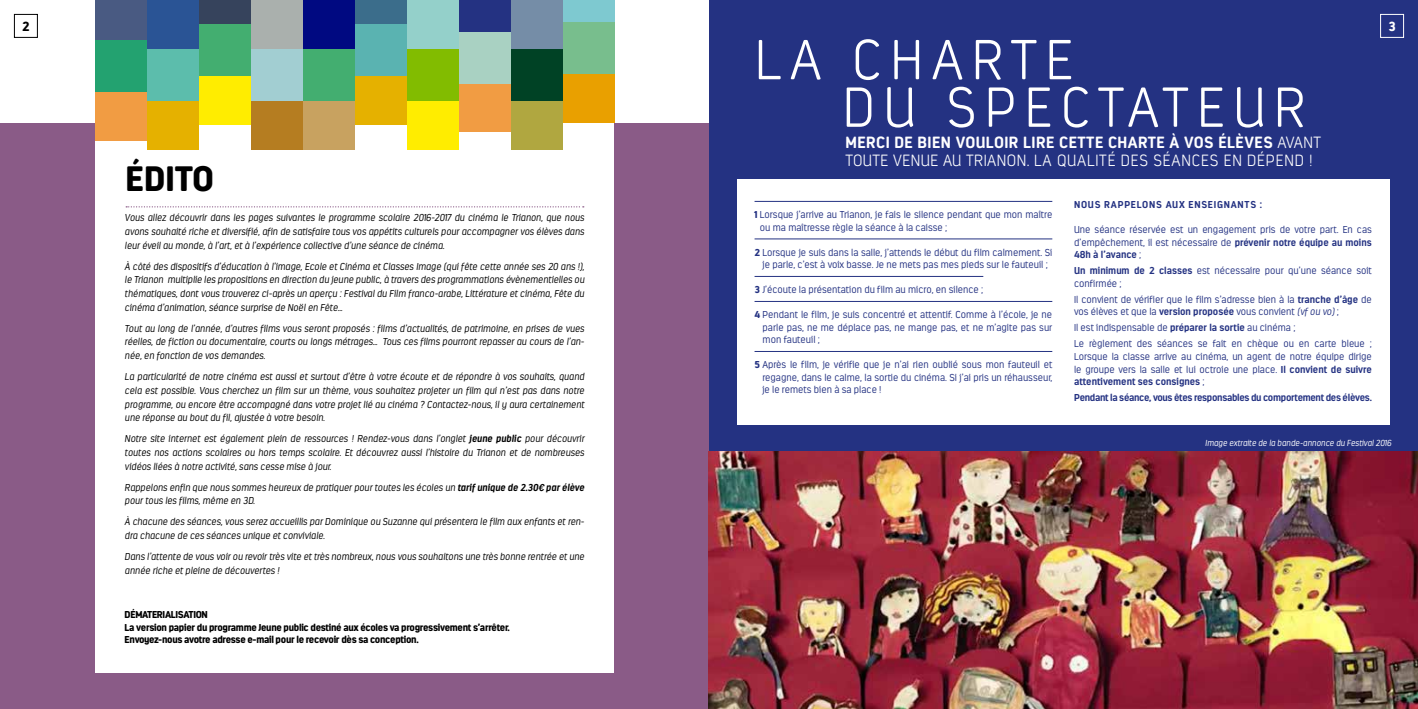
<style>
.page{position:relative;width:1418px;height:709px;background:#fff}
.page>*{position:absolute;margin:0;border:0;box-sizing:border-box;transform-origin:0 0}
.t1{font:200 56.12px/47.5px "Estandar Rounded";letter-spacing:.16em;color:#fff}
.t2{font:900 35.25px "Estandar Rounded";color:#000}
.t3{font:200 16.25px/17.5px "Estandar Rounded";letter-spacing:.05em;color:#fff}
.t4{font:900 13.12px "Estandar Rounded";color:#000}
.t5{font:900 13.12px "Estandar Rounded";color:#fff}
.t6{font:italic 300 10px/13.8px "Estandar Rounded";color:#000;text-align:justify}
.t7{font:300 10px/12.5px "Estandar Rounded";color:#243282;text-align:justify}
.t8{font:900 10px/12.5px "Estandar Rounded";letter-spacing:-.03em;color:#000}
.t9{font:700 10px "Estandar Rounded";letter-spacing:-.03em;color:#243282}
.t10{font:700 10px "Estandar Rounded";letter-spacing:.075em;color:#243282}
.t11{font:italic 300 8.75px "Estandar Rounded";color:#fff}
.s1{font-weight:700}
.s2{font-family:"Euro Font";font-weight:400;font-style:normal}
.s3{font-style:italic}
.s4{font-weight:900}
</style>
<div class="page">
<div style="left:0;top:123px;width:709px;height:586px;background:#8a5b87"></div>
<div style="left:95px;top:0;width:519px;height:672px;background:#fff"></div>
<div style="left:709px;top:0;width:708px;height:709px;background:#243282"></div>
<img style="left:709px;top:452px;width:708px;height:257px">
<svg style="left:126px;top:206px;width:458px;height:1px"></svg>
<div style="left:737px;top:179px;width:652px;height:246px;background:#fff"></div>
<hr style="left:754px;top:201px;width:298px;height:1px;background:#243282">
<hr style="left:754px;top:239px;width:298px;height:1px;background:#243282">
<hr style="left:754px;top:276px;width:229px;height:1px;background:#243282">
<hr style="left:754px;top:301px;width:298px;height:1px;background:#243282">
<hr style="left:754px;top:351px;width:298px;height:1px;background:#243282">
<div style="left:14px;top:14px;width:24px;height:24px;border:1px solid #000"></div>
<div style="left:1380px;top:14px;width:23px;height:24px;border:1px solid #fff"></div>
<div style="left:407px;top:98px;width:52px;height:52px;background:#ffed00"></div>
<div style="left:199px;top:73px;width:52px;height:52px;background:#ffed00"></div>
<div style="left:199px;top:0;width:52px;height:24px;background:#36435c"></div>
<div style="left:199px;top:24px;width:52px;height:52px;background:#43ae70"></div>
<div style="left:355px;top:73px;width:52px;height:52px;background:#e5b100"></div>
<div style="left:355px;top:0;width:52px;height:24px;background:#3b6d8b"></div>
<div style="left:355px;top:24px;width:52px;height:52px;background:#5ab3b1"></div>
<div style="left:251px;top:98px;width:52px;height:52px;background:#b57d21"></div>
<div style="left:251px;top:0;width:52px;height:49px;background:#aab0ad"></div>
<div style="left:251px;top:49px;width:52px;height:52px;background:#a2ced2"></div>
<div style="left:147px;top:98px;width:52px;height:52px;background:#e5b100"></div>
<div style="left:147px;top:0;width:52px;height:49px;background:#2a5495"></div>
<div style="left:147px;top:49px;width:52px;height:52px;background:#5cbdac"></div>
<div style="left:95px;top:89px;width:52px;height:52px;background:#f19c43"></div>
<div style="left:95px;top:0;width:52px;height:40px;background:#495a82"></div>
<div style="left:95px;top:40px;width:52px;height:52px;background:#23a270"></div>
<div style="left:511px;top:98px;width:52px;height:52px;background:#b0a740"></div>
<div style="left:511px;top:0;width:52px;height:49px;background:#758da7"></div>
<div style="left:511px;top:49px;width:52px;height:52px;background:#004225"></div>
<div style="left:563px;top:71px;width:51px;height:52px;background:#e9a000"></div>
<div style="left:563px;top:0;width:51px;height:22px;background:#7ec9d0"></div>
<div style="left:563px;top:22px;width:51px;height:52px;background:#78be8d"></div>
<div style="left:407px;top:0;width:52px;height:49px;background:#94d0ca"></div>
<div style="left:407px;top:49px;width:52px;height:52px;background:#82bc00"></div>
<div style="left:303px;top:98px;width:52px;height:52px;background:#c8a260"></div>
<div style="left:303px;top:0;width:52px;height:49px;background:#000981"></div>
<div style="left:303px;top:49px;width:52px;height:52px;background:#43ae70"></div>
<div style="left:459px;top:80px;width:52px;height:52px;background:#f19c43"></div>
<div style="left:459px;top:0;width:52px;height:32px;background:#243282"></div>
<div style="left:459px;top:32px;width:52px;height:51px;background:#a9d1c2"></div>
<h3 class="t4" style="left:22px;top:18px;width:9px">2</h3>
<h3 class="t5" style="left:1388px;top:18px;width:9px">3</h3>
<h2 class="t2" style="left:125px;top:157px;width:90px">ÉDITO</h2>
<p class="t6" style="left:125px;top:211px;width:461px">Vous allez découvrir dans les pages suivantes le programme scolaire 2016-2017 du cinéma le Trianon, que nous avons souhaité riche et diversifié, afin de satisfaire tous vos appétits culturels pour accompagner vos élèves dans leur éveil au monde, à l’art, et à l’expérience collective d’une séance de cinéma.</p>
<p class="t6" style="left:125px;top:259px;width:461px">À côté des dispositifs d’éducation à l’image, Ecole et Cinéma et Classes Image (qui fête cette année ses 20 ans !), le Trianon multiplie les propositions en direction du jeune public, à travers des programmations évènementielles ou thématiques, dont vous trouverez ci-après un aperçu : Festival du Film franco-arabe, Littérature et cinéma, Fête du cinéma d’animation, séance surprise de Noël en Fête…</p>
<p class="t6" style="left:125px;top:321px;width:461px">Tout au long de l’année, d’autres films vous seront proposés : films d’actualités, de patrimoine, en prises de vues réelles, de fiction ou documentaire, courts ou longs métrages… Tous ces films pourront repasser au cours de l’an&shy;née, en fonction de vos demandes.</p>
<p class="t6" style="left:125px;top:370px;width:461px">La particularité de notre cinéma est aussi et surtout d’être à votre écoute et de répondre à vos souhaits, quand cela est possible. Vous cherchez un film sur un thème, vous souhaitez projeter un film qui n’est pas dans notre programme, ou encore être accompagné dans votre projet lié au cinéma ? Contactez-nous, il y aura certainement une réponse au bout du fil, ajustée à votre besoin.</p>
<p class="t6" style="left:125px;top:432px;width:461px">Notre site internet est également plein de ressources ! Rendez-vous dans l’onglet <span class="s1">jeune public</span> pour découvrir toutes nos actions scolaires ou hors temps scolaire. Et découvrez aussi l’histoire du Trianon et de nombreuses vidéos liées à notre activité, sans cesse mise à jour.</p>
<p class="t6" style="left:125px;top:480px;width:461px">Rappelons enfin que nous sommes heureux de pratiquer pour toutes les écoles un <span class="s1">tarif unique de 2.30</span><span class="s2">h</span> <span class="s1">par élève </span>pour tous les films, même en 3D.</p>
<p class="t6" style="left:125px;top:515px;width:461px">À chacune des séances, vous serez accueillis par Dominique ou Suzanne qui présentera le film aux enfants et ren&shy;dra chacune de ces séances unique et conviviale.</p>
<p class="t6" style="left:125px;top:549px;width:461px">Dans l’attente de vous voir ou revoir très vite et très nombreux, nous vous souhaitons une très bonne rentrée et une année riche et pleine de découvertes !</p>
<p class="t8" style="left:125px;top:608px;width:386px">DÉMATERIALISATION<br>La version papier du programme Jeune public destiné aux écoles va progressivement s’arrêter.<br>Envoyez-nous avotre adresse e-mail pour le recevoir dès sa conception.</p>
<h1 class="t1" style="left:843px;top:36px;width:463px;text-indent:-88px">LA CHARTE<br>DU SPECTATEUR</h1>
<h3 class="t3" style="left:845px;top:134px;width:477px"><span class="s1">MERCI DE BIEN VOULOIR LIRE CETTE CHARTE À VOS ÉLÈVES</span> AVANT<br>TOUTE VENUE AU TRIANON. LA QUALITÉ DES SÉANCES EN DÉPEND !</h3>
<p class="t10" style="left:1074px;top:199px;width:190px">NOUS RAPPELONS AUX ENSEIGNANTS :</p>
<p class="t7" style="left:1074px;top:223px;width:299px">Une séance réservée est un engagement pris de votre part. En cas d’empêchement, il est nécessaire de <span class="s1">prévenir notre équipe au moins 48h à l’avance</span> ;</p>
<p class="t7" style="left:1074px;top:264px;width:299px"><span class="s1">Un minimum de 2 classes</span> est nécessaire pour qu’une séance soit confirmée ;</p>
<p class="t7" style="left:1074px;top:293px;width:299px">Il convient de vérifier que le film s’adresse bien à la <span class="s1">tranche d’âge</span> de vos élèves et que la <span class="s1">version proposée</span> vous convient <span class="s3">(vf ou vo)</span> ;</p>
<p class="t7" style="left:1074px;top:320px;width:299px;line-height:16px">Il est indispensable de <span class="s1">préparer la sortie</span> au cinéma ;<br>Le règlement des séances se fait en chèque ou en carte bleue ;</p>
<p class="t7" style="left:1074px;top:350px;width:299px">Lorsque la classe arrive au cinéma, un agent de notre équipe dirige le groupe vers la salle et lui octroie une place. <span class="s1">Il convient de suivre attentivement ses consignes</span> ;</p>
<p class="t9" style="left:1074px;top:391px;width:299px">Pendant la séance, vous êtes responsables du comportement des élèves.</p>
<p class="t7" style="left:760px;top:208px;width:294px;text-indent:-5px"><span class="s4">1</span> Lorsque j’arrive au Trianon, je fais le silence pendant que mon maître ou ma maîtresse règle la séance à la caisse ;</p>
<p class="t7" style="left:754px;top:246px;width:299px;text-align:center"><span class="s4">2</span> Lorsque je suis dans la salle, j’attends le début du film calmement. Si je parle, c’est à voix basse. Je ne mets pas mes pieds sur le fauteuil ;</p>
<p class="t7" style="left:754px;top:283px;width:230px"><span class="s4">3</span> J’écoute la présentation du film au micro, en silence ;</p>
<p class="t7" style="left:762px;top:308px;width:291px;text-indent:-8px"><span class="s4">4</span> Pendant le film, je suis concentré et attentif. Comme à l’école, je ne parle pas, ne me déplace pas, ne mange pas, et ne m’agite pas sur mon fauteuil ;</p>
<p class="t7" style="left:762px;top:358px;width:291px;text-indent:-8px"><span class="s4">5</span> Après le film, je vérifie que je n’ai rien oublié sous mon fauteuil et regagne, dans le calme, la sortie du cinéma. Si j’ai pris un réhausseur, je le remets bien à sa place !</p>
<p class="t11" style="left:1205px;top:437px;width:188px">Image extraite de la bande-annonce du Festival 2016</p>
</div>
